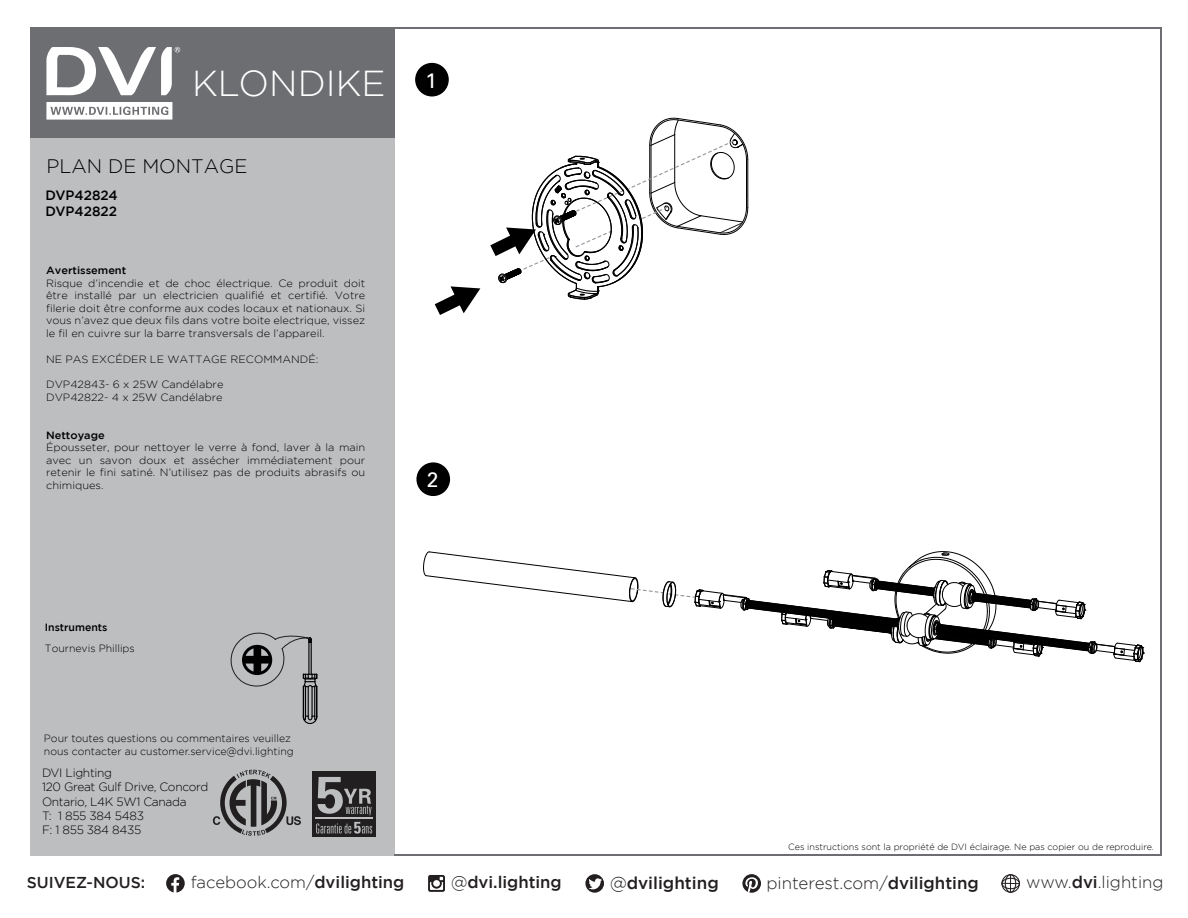
<style>
.page{position:relative;width:1188px;height:918px;background:#fff}
.page>*{position:absolute;margin:0;border:0;box-sizing:border-box;transform-origin:0 0}
.t1{font:300 36px "Gotham";color:#fff}
.t2{font:21px "Univers LT Std";color:#fff}
.t3{font:300 19.5px "Gotham";color:#000}
.t4{font:500 17.1px "Gotham";color:#231f20}
.t5{font:300 16.8px "Gotham";color:#231f20}
.t6{font:300 16.65px "Gotham";color:#231f20}
.t7{font:500 16.65px "Gotham";color:#231f20}
.t8{font:500 15.75px "Gotham";color:#231f20}
.t9{font:500 13.5px/16.2px "Gotham";color:#000}
.t10{font:300 12px/14.4px "Gotham";letter-spacing:-.025em;color:#000}
.t11{font:300 10.5px/12.6px "Gotham";color:#000;text-align:justify;scale:1.05 1}
.t12{font:300 10.5px/12.6px "Gotham";color:#000}
.t13{font:500 10.5px "Gotham";color:#000;scale:1.05 1}
.t14{font:500 10.5px "Gotham";color:#000}
.t15{font:300 9px "Gotham";color:#000}
.s1{font-weight:500}
.s2{font-weight:300}
</style>
<div class="page">
<div style="left:30px;top:27px;width:364px;height:828px;background:#bcbec0"></div>
<div style="left:30px;top:27px;width:364px;height:111px;background:#6d6e71"></div>
<svg style="left:213px;top:770px;width:88px;height:66px"></svg>
<div style="left:312px;top:772px;width:64px;height:65px;background:#211f1f"></div>
<svg style="left:317px;top:777px;width:55px;height:38px"></svg>
<svg style="left:316px;top:822px;width:56px;height:12px"></svg>
<hr style="left:315px;top:818px;width:58px;height:1px;background:#bcbec0">
<svg style="left:46px;top:102px;width:126px;height:18px;background:#e0e0e1"></svg>
<svg style="left:46px;top:47px;width:134px;height:48px"></svg>
<svg style="left:166px;top:874px;width:19px;height:19px"></svg>
<svg style="left:428px;top:875px;width:17px;height:17px"></svg>
<svg style="left:585px;top:874px;width:19px;height:19px"></svg>
<svg style="left:742px;top:874px;width:19px;height:19px"></svg>
<svg style="left:1001px;top:874px;width:19px;height:19px"></svg>
<hr style="left:394px;top:854px;width:768px;height:1px;background:#6d6e71">
<hr style="left:393px;top:27px;width:769px;height:1px;background:#6d6e71">
<hr style="left:1161px;top:27px;width:1px;height:828px;background:#6d6e71">
<svg style="left:230px;top:632px;width:88px;height:92px"></svg>
<div style="left:416px;top:64px;width:32px;height:32px;background:#000;border-radius:50%"></div>
<div style="left:415px;top:63px;width:34px;height:33px;border:2px solid #000;border-radius:50%"></div>
<div style="left:417px;top:463px;width:32px;height:32px;background:#000;border-radius:50%"></div>
<div style="left:416px;top:462px;width:34px;height:34px;border:2px solid #000;border-radius:50%"></div>
<svg style="left:434px;top:117px;width:315px;height:198px"></svg>
<svg style="left:423px;top:551px;width:721px;height:112px"></svg>
<h1 class="t1" style="left:192px;top:63px;width:195px">KLONDIKE</h1>
<h3 class="t3" style="left:46px;top:156px;width:203px">PLAN DE MONTAGE</h3>
<p class="t9" style="left:45px;top:187px;width:74px">DVP42824<br>DVP42822</p>
<p class="t13" style="left:46px;top:264px;width:78px">Avertissement</p>
<p class="t11" style="left:46px;top:276px;width:305px">Risque d’incendie et de choc électrique. Ce produit doit être installé par un electricien qualifié et certifié. Votre filerie doit être conforme aux codes locaux et nationaux. Si vous n’avez que deux fils dans votre boite electrique, vissez le fil en cuivre sur la barre transversals de l’appareil.</p>
<p class="t11" style="left:46px;top:353px;width:261px">NE PAS EXCÉDER LE WATTAGE RECOMMANDÉ:</p>
<p class="t11" style="left:46px;top:378px;width:170px">DVP42843- 6 x 25W Candélabre<br>DVP42822- 4 x 25W Candélabre</p>
<p class="t13" style="left:46px;top:429px;width:57px">Nettoyage</p>
<p class="t11" style="left:46px;top:441px;width:305px">Épousseter, pour nettoyer le verre à fond, laver à la main avec un savon doux et assécher immédiatement pour retenir le fini satiné. N’utilisez pas de produits abrasifs ou chimiques.</p>
<h2 class="t2" style="left:425px;top:68px;width:13px">1</h2>
<h2 class="t2" style="left:427px;top:467px;width:13px">2</h2>
<p class="t14" style="left:45px;top:621px;width:64px">Instruments</p>
<p class="t12" style="left:45px;top:642px;width:91px">Tournevis Phillips</p>
<p class="t12" style="left:44px;top:732px;width:251px">Pour toutes questions ou commentaires veuillez nous contacter au customer.service@dvi.lighting</p>
<p class="t10" style="left:42px;top:765px;width:168px">DVI Lighting<br>120 Great Gulf Drive, Concord<br>Ontario, L4K 5W1 Canada<br>T: 1 855 384 5483<br>F: 1 855 384 8435</p>
<p class="t15" style="left:788px;top:842px;width:367px">Ces instructions sont la propriété de DVI éclairage. Ne pas copier ou de reproduire.</p>
<h3 class="t8" style="left:27px;top:874px;width:120px">SUIVEZ-NOUS:</h3>
<h3 class="t6" style="left:191px;top:873px;width:215px">facebook.com/<span class="s1">dvilighting</span></h3>
<h3 class="t7" style="left:451px;top:873px;width:112px"><span class="s2">@</span>dvi.lighting</h3>
<h3 class="t4" style="left:610px;top:873px;width:110px"><span class="s2">@</span>dvilighting</h3>
<h3 class="t5" style="left:766px;top:873px;width:214px">pinterest.com/<span class="s1">dvilighting</span></h3>
<h3 class="t5" style="left:1026px;top:873px;width:139px">www.<span class="s1">dvi</span>.lighting</h3>
</div>
